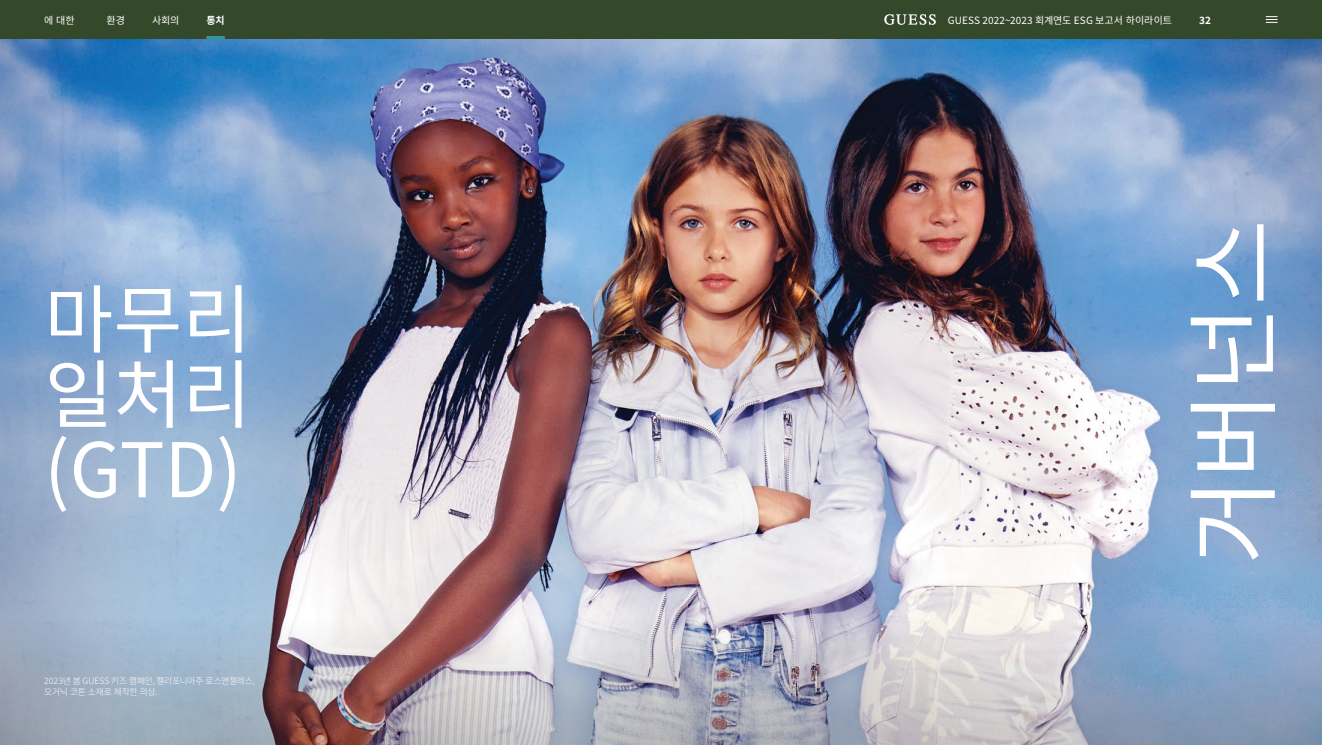
<style>
.page{position:relative;width:1322px;height:745px;background:#fff}
.page>*{position:absolute;margin:0;border:0;box-sizing:border-box;transform-origin:0 0}
.Divider_Heading_CAPS{font:93.75px "Noto Sans KR";color:#fff}
.Divider_Heading{font:75px/75px "Noto Sans KR";color:#fff;text-align:justify}
.t1{font:10px "Noto Sans KR";letter-spacing:.005em;color:#fff}
.t2{font:700 10px "Noto Sans KR";color:#fff}
.Footnote{font:300 8.75px/11.2px "Noto Sans KR";letter-spacing:-.02em;color:#fff}
</style>
<div class="page">
<img style="left:0;top:39px;width:1322px;height:577px">
<svg style="left:0;top:616px;width:1322px;height:128px;background:#a9adbb"></svg>
<div style="left:0;top:0;width:1322px;height:39px;background:#34492a"></div>
<hr style="left:206px;top:36px;width:19px;height:4px;background:#329597">
<svg style="left:884px;top:14px;width:52px;height:11px"></svg>
<svg style="left:1266px;top:16px;width:11px;height:7px"></svg>
<p class="t1" style="left:44px;top:14px;width:32px">에 대한</p>
<p class="t1" style="left:107px;top:14px;width:20px">환경</p>
<p class="t1" style="left:152px;top:14px;width:29px">사회의</p>
<p class="t2" style="left:206px;top:14px;width:20px">통치</p>
<p class="t1" style="left:948px;top:14px;width:226px">GUESS 2022~2023 회계연도 ESG 보고서 하이라이트</p>
<p class="t2" style="left:1199px;top:14px;width:13px">32</p>
<p class="Divider_Heading" style="left:44px;top:283px;width:208px">마무리 일처리 (GTD)</p>
<p class="Footnote" style="left:44px;top:675px;width:212px">2023년 봄 GUESS 키즈 캠페인, 캘리포니아주 로스앤젤레스, 오거닉 코튼 소재로 제작한 의상.</p>
<p class="Divider_Heading_CAPS" style="left:1180px;top:564px;width:346px;rotate:-90deg">거버넌스</p>
</div>
